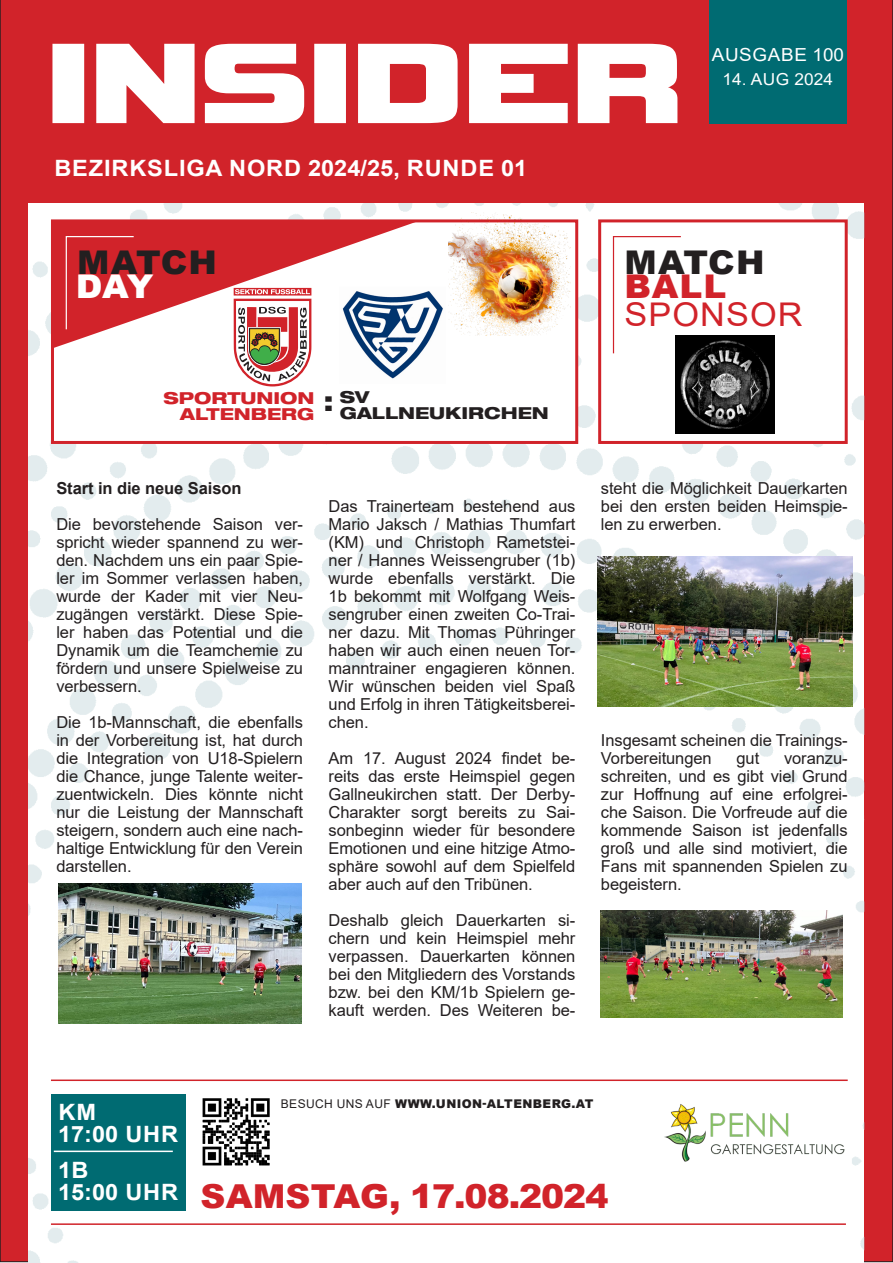
<style>
.page{position:relative;width:893px;height:1263px;background:#fff}
.page>*{position:absolute;margin:0;border:0;box-sizing:border-box;transform-origin:0 0}
.t1{font:900 33px "Arial";letter-spacing:-.03em;color:#d1232a;scale:1.05 1}
.t2{font:900 32.7px "Arial";letter-spacing:.015em;color:#231f20;scale:1.05 1}
.t3{font:32.7px "Arial";letter-spacing:.035em;color:#d1232a;scale:1.05 1}
.t4{font:900 32.7px "Arial";color:#d1232a;scale:1.05 1}
.t5{font:900 32.7px "Arial";color:#fff;scale:1.05 1}
.t6{font:800 expanded 27px "Helvetica Neue LT Std";color:#231f20;scale:1.05 1}
.t7{font:700 22.5px "Arial";letter-spacing:.035em;color:#fff;scale:1.05 1}
.t8{font:18px "Arial";letter-spacing:.035em;color:#fff;scale:1.05 1}
.t9{font:16.5px/18px "Arial";letter-spacing:-.005em;color:#231f20;text-align:justify}
.t10{font:700 16.5px "Arial";letter-spacing:-.005em;color:#231f20}
.t11{font:800 expanded 16.5px "Helvetica Neue LT Std";color:#d1232a;scale:1.05 1}
.t12{font:800 expanded 16.5px "Helvetica Neue LT Std";color:#231f20;scale:1.05 1}
.t13{font:16.5px "Arial";color:#fff;scale:1.05 1}
.t14{font:900 12px "Arial";letter-spacing:.035em;color:#231f20}
.s1{font-weight:400}
</style>
<div class="page">
<div style="left:0;top:0;width:893px;height:1262px;background:#d1232a"></div>
<img style="left:28px;top:203px;width:836px;height:1060px">
<svg style="left:52px;top:44px;width:625px;height:79px"></svg>
<div style="left:709px;top:0;width:137px;height:124px;background:#006b72"></div>
<svg style="left:55px;top:223px;width:519px;height:217px"></svg>
<div style="left:51px;top:219px;width:527px;height:225px;border:3px solid #d1232a"></div>
<svg style="left:602px;top:223px;width:242px;height:217px"></svg>
<div style="left:598px;top:219px;width:250px;height:225px;border:3px solid #d1232a"></div>
<div style="left:51px;top:1094px;width:134px;height:116px;background:#006b72"></div>
<hr style="left:54px;top:1150px;width:119px;height:2px;background:#fff">
<svg style="left:234px;top:288px;width:77px;height:98px"></svg>
<svg style="left:65px;top:235px;width:70px;height:96px"></svg>
<svg style="left:612px;top:235px;width:70px;height:120px"></svg>
<img style="left:656px;top:1099px;width:196px;height:68px">
<hr style="left:51px;top:1223px;width:795px;height:2px;background:#d1232a">
<hr style="left:51px;top:1079px;width:797px;height:2px;background:#d1232a">
<img style="left:200px;top:1093px;width:73px;height:78px">
<img style="left:448px;top:212px;width:123px;height:123px">
<img style="left:340px;top:283px;width:106px;height:106px">
<img style="left:676px;top:335px;width:98px;height:99px">
<img style="left:58px;top:883px;width:244px;height:141px">
<img style="left:598px;top:556px;width:254px;height:151px">
<img style="left:601px;top:910px;width:241px;height:108px">
<p class="t7" style="left:54px;top:152px;width:452px">BEZIRKSLIGA NORD 2024/25, RUNDE 01</p>
<p class="t8" style="left:712px;top:42px;width:128px">AUSGABE 100</p>
<p class="t13" style="left:722px;top:68px;width:107px">14. AUG 2024</p>
<p class="t2" style="left:77px;top:238px;width:135px">MATCH</p>
<p class="t2" style="left:624px;top:238px;width:135px">MATCH</p>
<p class="t5" style="left:76px;top:263px;width:75px">DAY</p>
<p class="t4" style="left:624px;top:263px;width:99px">BALL</p>
<p class="t3" style="left:624px;top:292px;width:171px">SPONSOR</p>
<p class="t11" style="left:163px;top:387px;width:146px">SPORTUNION</p>
<p class="t11" style="left:180px;top:404px;width:129px">ALTENBERG</p>
<p class="t6" style="left:323px;top:384px;width:12px">:</p>
<p class="t12" style="left:340px;top:386px;width:30px">SV</p>
<p class="t12" style="left:340px;top:402px;width:200px">GALLNEUKIRCHEN</p>
<p class="t10" style="left:56px;top:476px;width:187px">Start in die neue Saison</p>
<p class="t9" style="left:56px;top:515px;width:248px">Die bevorstehende Saison ver&shy;spricht wieder spannend zu wer&shy;den. Nachdem uns ein paar Spie&shy;ler im Sommer verlassen haben, wurde der Kader mit vier Neu&shy;zugängen verstärkt. Diese Spie&shy;ler haben das Potential und die Dynamik um die Teamchemie zu fördern und unsere Spielweise zu verbessern.</p>
<p class="t9" style="left:56px;top:713px;width:248px">Die 1b-Mannschaft, die ebenfalls in der Vorbereitung ist, hat durch die Integration von U18-Spielern die Chance, junge Talente weiter&shy;zuentwickeln. Dies könnte nicht nur die Leistung der Mannschaft steigern, sondern auch eine nach&shy;haltige Entwicklung für den Verein darstellen.</p>
<p class="t9" style="left:329px;top:497px;width:248px">Das Trainerteam bestehend aus Mario Jaksch / Mathias Thumfart (KM) und Christoph Rametstei&shy;ner / Hannes Weissengruber (1b) wurde ebenfalls verstärkt. Die 1b bekommt mit Wolfgang Weis&shy;sengruber einen zweiten Co-Trai&shy;ner dazu. Mit Thomas Pühringer haben wir auch einen neuen Tor&shy;manntrainer engagieren können.<br>Wir wünschen beiden viel Spaß und Erfolg in ihren Tätigkeitsberei&shy;chen.</p>
<p class="t9" style="left:329px;top:749px;width:248px">Am 17. August 2024 findet be&shy;reits das erste Heimspiel gegen Gallneukirchen statt. Der Derby-Charakter sorgt bereits zu Sai&shy;sonbeginn wieder für besondere Emotionen und eine hitzige Atmo&shy;sphäre sowohl auf dem Spielfeld aber auch auf den Tribünen.</p>
<p class="t9" style="left:329px;top:911px;width:248px">Deshalb gleich Dauerkarten si&shy;chern und kein Heimspiel mehr verpassen. Dauerkarten können bei den Mitgliedern des Vorstands bzw. bei den KM/1b Spielern ge&shy;kauft werden. Des Weiteren be-</p>
<p class="t9" style="left:601px;top:479px;width:248px">steht die Möglichkeit Dauerkarten bei den ersten beiden Heimspie&shy;len zu erwerben.</p>
<p class="t9" style="left:601px;top:731px;width:248px">Insgesamt scheinen die Trainings-<br>Vorbereitungen</p>
<p class="t9" style="left:736px;top:749px;width:24px">gut</p>
<p class="t9" style="left:601px;top:749px;width:248px;text-indent:183px">voranzu&shy;schreiten, und es gibt viel Grund zur Hoffnung auf eine erfolgrei&shy;che Saison. Die Vorfreude auf die kommende Saison ist jedenfalls groß und alle sind motiviert, die Fans mit spannenden Spielen zu begeistern.</p>
<p class="t7" style="left:58px;top:1096px;width:37px">KM</p>
<p class="t7" style="left:58px;top:1118px;width:116px">17:00 UHR</p>
<p class="t7" style="left:58px;top:1154px;width:31px">1B</p>
<p class="t7" style="left:58px;top:1176px;width:116px">15:00 UHR</p>
<p class="t14" style="left:281px;top:1095px;width:314px"><span class="s1">BESUCH UNS AUF</span> WWW.UNION-ALTENBERG.AT</p>
<p class="t1" style="left:201px;top:1172px;width:390px">SAMSTAG, 17.08.2024</p>
</div>
